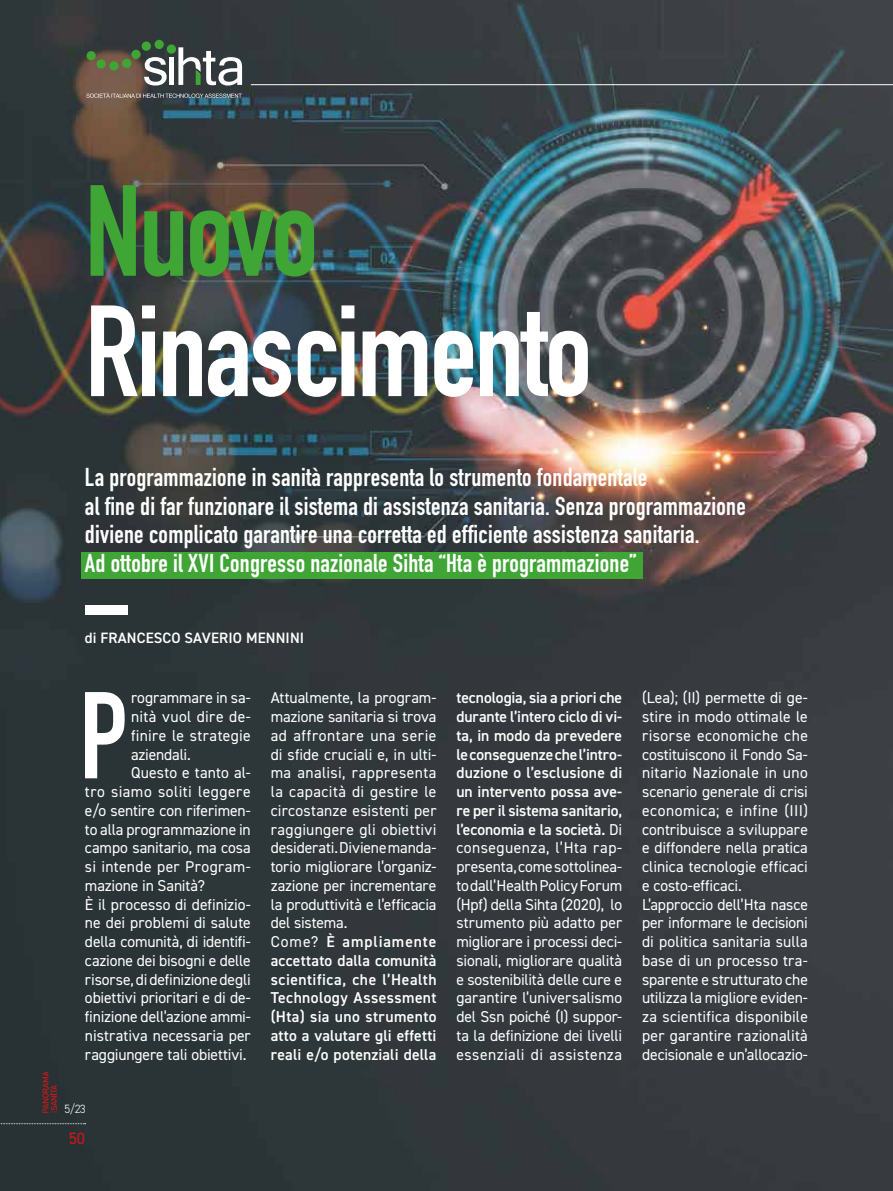
<style>
.page{position:relative;width:893px;height:1191px;background:#fff}
.page>*{position:absolute;margin:0;border:0;box-sizing:border-box;transform-origin:0 0}
.t1{font:700 127.2px "DIN Condensed";letter-spacing:-.02em;color:#fff}
.t2{font:700 127.2px "DIN Condensed";letter-spacing:-.025em;color:#3fa535}
.t3{font:700 121.05px "DIN Condensed";color:#fff}
.t4{font:700 25.5px/28.5px "DIN Condensed";letter-spacing:.01em;color:#fff}
.t5{font:16.5px "DIN2014";color:#cd1719}
.t6{font:15.75px/18.8px "DIN2014";color:#fff}
.t7{font:15.75px "DIN2014";letter-spacing:.02em;color:#fff}
.t8{font:15.75px "DIN2014";letter-spacing:.03em;color:#fff}
.t9{font:15.75px "DIN2014";letter-spacing:.025em;color:#fff}
.t10{font:600 15px "DIN2014";letter-spacing:.01em;color:#fff}
.t11{font:300 12px "DIN2014";color:#fff}
.s1{font-weight:600}
</style>
<div class="page">
<img style="left:0;top:0;width:893px;height:1191px">
<svg style="left:0;top:1123px;width:86px;height:1px"></svg>
<svg style="left:43px;top:1071px;width:14px;height:41px"></svg>
<hr style="left:251px;top:84px;width:642px;height:1px;background:#fff">
<svg style="left:86px;top:93px;width:156px;height:5px"></svg>
<svg style="left:144px;top:57px;width:23px;height:29px"></svg>
<div style="left:169px;top:58px;width:5px;height:27px;background:#fff"></div>
<div style="left:87px;top:51px;width:9px;height:9px;background:#3fa535;border-radius:50%"></div>
<div style="left:97px;top:59px;width:9px;height:10px;background:#3fa535;border-radius:50%"></div>
<div style="left:109px;top:61px;width:10px;height:10px;background:#3fa535;border-radius:50%"></div>
<div style="left:122px;top:59px;width:9px;height:9px;background:#3fa535;border-radius:50%"></div>
<div style="left:131px;top:50px;width:10px;height:9px;background:#3fa535;border-radius:50%"></div>
<div style="left:167px;top:44px;width:9px;height:10px;background:#3fa535;border-radius:50%"></div>
<div style="left:155px;top:40px;width:9px;height:9px;background:#3fa535;border-radius:50%"></div>
<div style="left:142px;top:42px;width:9px;height:9px;background:#3fa535;border-radius:50%"></div>
<svg style="left:178px;top:47px;width:64px;height:39px"></svg>
<div style="left:85px;top:605px;width:43px;height:10px;background:#fff"></div>
<div style="left:81px;top:552px;width:561px;height:26px;background:#3fa535"></div>
<h1 class="t2" style="left:85px;top:146px;width:235px">Nuovo</h1>
<h1 class="t1" style="left:85px;top:266px;width:509px">Rinascimento</h1>
<p class="t4" style="left:85px;top:463px;width:662px">La programmazione in sanità rappresenta lo strumento fondamentale<br>al fine di far funzionare il sistema di assistenza sanitaria. Senza programmazione diviene complicato garantire una corretta ed efficiente assistenza sanitaria.<br>Ad ottobre il XVI Congresso nazionale Sihta “Hta è programmazione”</p>
<p class="t10" style="left:85px;top:628px;width:221px">di FRANCESCO SAVERIO MENNINI</p>
<h2 class="t3" style="left:79px;top:654px;width:50px">P</h2>
<p class="t6" style="left:131px;top:688px;width:121px">rogrammare in sa-</p>
<p class="t9" style="left:131px;top:707px;width:121px">nità vuol dire de-</p>
<p class="t7" style="left:131px;top:725px;width:121px">finire le strategie</p>
<p class="t6" style="left:131px;top:744px;width:61px">aziendali.</p>
<p class="t6" style="left:131px;top:763px;width:121px">Questo e tanto al-</p>
<p class="t8" style="left:85px;top:782px;width:167px">tro siamo soliti leggere</p>
<p class="t6" style="left:85px;top:800px;width:167px">e/o sentire con riferimen-</p>
<p class="t6" style="left:85px;top:819px;width:167px">to alla programmazione in</p>
<p class="t6" style="left:85px;top:838px;width:167px">campo sanitario, ma cosa</p>
<p class="t7" style="left:85px;top:856px;width:167px">si intende per Program-</p>
<p class="t6" style="left:85px;top:875px;width:121px">mazione in Sanità?</p>
<p class="t6" style="left:85px;top:894px;width:167px">È il processo di definizio-</p>
<p class="t6" style="left:85px;top:913px;width:167px">ne dei problemi di salute</p>
<p class="t6" style="left:85px;top:932px;width:167px">della comunità, di identifi-</p>
<p class="t6" style="left:85px;top:950px;width:167px">cazione dei bisogni e delle</p>
<p class="t6" style="left:85px;top:969px;width:167px">risorse, di definizione degli</p>
<p class="t6" style="left:85px;top:988px;width:167px">obiettivi prioritari e di de-</p>
<p class="t6" style="left:85px;top:1007px;width:167px">finizione dell’azione ammi-</p>
<p class="t6" style="left:85px;top:1025px;width:167px">nistrativa necessaria per</p>
<p class="t6" style="left:85px;top:1044px;width:163px">raggiungere tali obiettivi.</p>
<p class="t11" style="left:65px;top:1101px;width:23px">5/23</p>
<p class="t5" style="left:69px;top:1128px;width:18px">50</p>
<p class="t6" style="left:271px;top:688px;width:167px">Attualmente, la program&shy;mazione sanitaria si trova ad affrontare una serie di sfide cruciali e, in ulti&shy;ma analisi, rappresenta la capacità di gestire le circostanze esistenti per raggiungere gli obiettivi desiderati. Diviene manda&shy;torio migliorare l’organiz&shy;zazione per incrementare la produttività e l’efficacia del sistema.<br>Come? <span class="s1">È ampliamente accettato dalla comunità scientifica, che l’Health<br>Technology Assessment (Hta) sia uno strumento atto a valutare gli effetti reali e/o potenziali della</span></p>
<p class="t6" style="left:642px;top:688px;width:167px">(Lea); (II) permette di ge&shy;stire in modo ottimale le risorse economiche che costituiscono il Fondo Sa&shy;nitario Nazionale in uno scenario generale di crisi economica; e infine (III) contribuisce a sviluppare e diffondere nella pratica clinica tecnologie efficaci e costo-efficaci.<br>L’approccio dell’Hta nasce per informare le decisioni di politica sanitaria sulla base di un processo tra&shy;sparente e strutturato che utilizza la migliore eviden&shy;za scientifica disponibile per garantire razionalità decisionale e un’allocazio-</p>
<p class="t6" style="left:456px;top:688px;width:167px;text-align:justify"><span class="s1">tecnologia, sia a priori che durante l’intero ciclo di vi&shy;ta, in modo da prevedere le conseguenze che l’intro&shy;duzione o l’esclusione di un intervento possa ave&shy;re per il sistema sanitario, l’economia e la società.</span> Di conseguenza, l’Hta rap&shy;presenta, come sottolinea&shy;to dall’Health Policy Forum (Hpf) della Sihta (2020), lo strumento più adatto per migliorare i processi deci&shy;sionali, migliorare qualità e sostenibilità delle cure e garantire l’universalismo del Ssn poiché (I) suppor&shy;ta la definizione dei livelli essenziali di assistenza</p>
</div>
